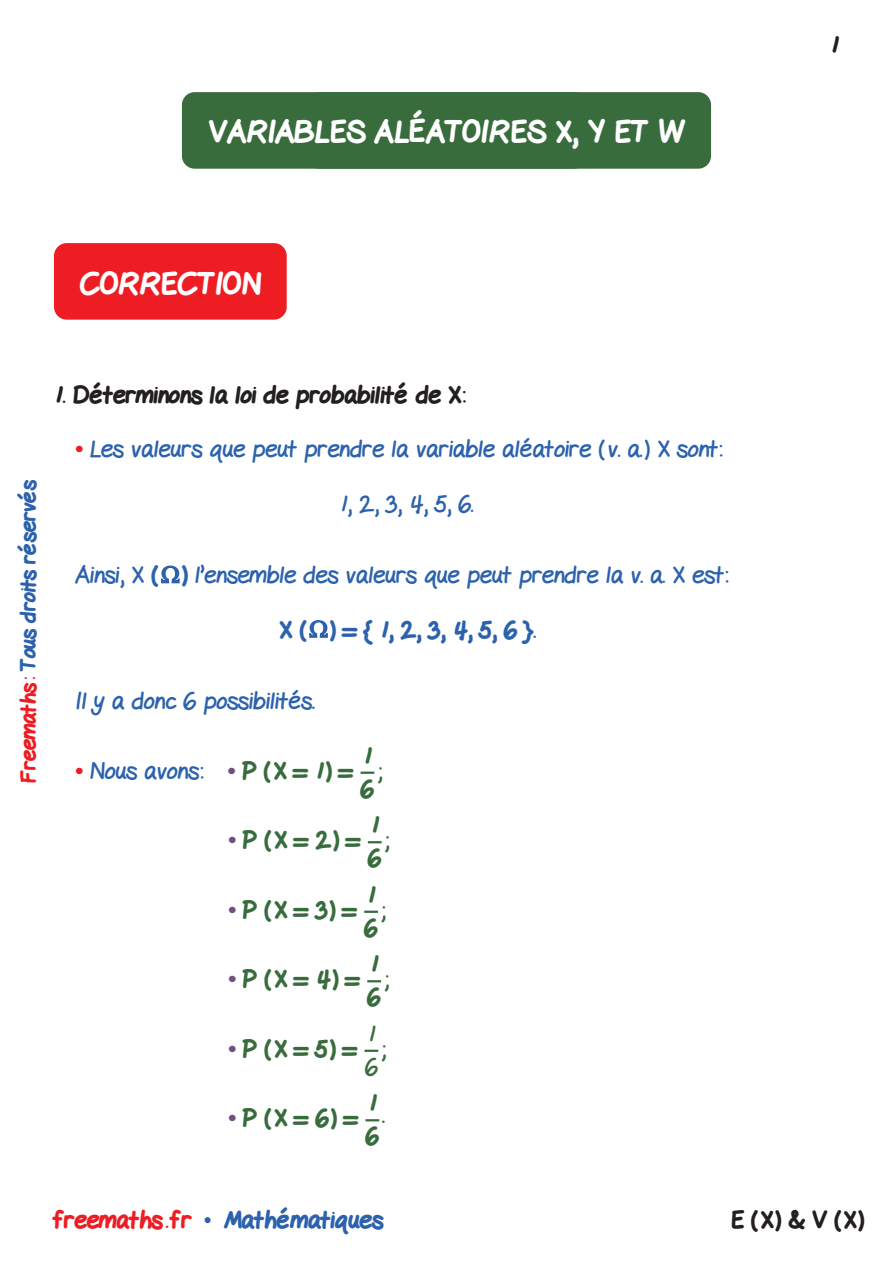
<style>
.page{position:relative;width:893px;height:1263px;background:#fff}
.page>*{position:absolute;margin:0;border:0;box-sizing:border-box;transform-origin:0 0}
.Titre{font:800 30px "Gel Pen";color:#fff}
.Texte-Cor{font:24px "Gel Pen";color:#2c62ad}
.Sous_titre-Cor{font:800 24px "Gel Pen";color:#231f20}
.Texte-Cor-2{font:800 24px "Gel Pen";color:#2c62ad}
.Texte-Enoncé{font:800 24px "Gel Pen";color:#386c3d}
.Texte-Cor-3{font:800 24px "Gel Pen";color:#386c3d}
.Texte-Enoncé-2{font:24px "Gel Pen";color:#386c3d}
.Texte-Cor-4{font:24px "Gel Pen";color:#386c3d}
.t1{font:800 21px "Gel Pen";letter-spacing:-.01em;color:#2c62ad}
.s1{color:#ee1d23}
.s2{font-family:"Times New Roman";font-weight:700;color:#ee1d23}
.s3{font-weight:800}
.s4{font-family:"Times New Roman";font-weight:700;color:#704f83}
.s5{font-weight:800;color:#386c3d}
.s6{font-family:"Times New Roman";font-weight:400}
</style>
<div class="page">
<div style="left:54px;top:243px;width:233px;height:77px;background:#ee1d23;border-radius:13px"></div>
<div style="left:182px;top:92px;width:529px;height:77px;background:#386c3d;border-radius:13px"></div>
<svg style="left:161px;top:565px;width:19px;height:19px"></svg>
<svg style="left:309px;top:620px;width:19px;height:18px"></svg>
<svg style="left:361px;top:772px;width:13px;height:2px"></svg>
<svg style="left:368px;top:841px;width:14px;height:2px"></svg>
<svg style="left:364px;top:911px;width:14px;height:2px"></svg>
<svg style="left:367px;top:980px;width:14px;height:2px"></svg>
<svg style="left:364px;top:1050px;width:14px;height:2px"></svg>
<svg style="left:365px;top:1119px;width:14px;height:2px"></svg>
<p class="Titre" style="left:208px;top:107px;width:479px">VARIABLES ALÉATOIRES X, Y ET W</p>
<p class="Titre" style="left:406px;top:107px;width:83px">TITRE</p>
<p class="Sous_titre-Cor" style="left:830px;top:25px;width:10px">1</p>
<p class="Titre" style="left:80px;top:259px;width:183px">CORRECTION</p>
<p class="t1" style="left:11px;top:783px;width:305px;rotate:-90deg"><span class="s1">Freemaths:</span> Tous droits réservés</p>
<p class="Sous_titre-Cor" style="left:54px;top:375px;width:413px">1. Déterminons la loi de probabilité de X:</p>
<p class="Texte-Cor" style="left:75px;top:429px;width:649px"><span class="s2">•</span> Les valeurs que peut prendre la variable aléatoire ( v. a. ) X sont:</p>
<p class="Texte-Cor" style="left:339px;top:484px;width:136px">1, 2, 3, 4, 5, 6.</p>
<p class="Texte-Cor" style="left:75px;top:555px;width:655px">Ainsi, X <span class="s3">( )</span> l’ensemble des valeurs que peut prendre la v. a. X est:</p>
<p class="Texte-Cor-2" style="left:279px;top:610px;width:258px">X ( ) = { 1, 2, 3, 4, 5, 6 }.</p>
<p class="Texte-Cor" style="left:75px;top:681px;width:241px">Il y a donc 6 possibilités.</p>
<p class="Texte-Cor-3" style="left:363px;top:735px;width:10px">1</p>
<p class="Texte-Cor-3" style="left:361px;top:769px;width:15px">6</p>
<p class="Texte-Cor" style="left:75px;top:751px;width:280px"><span class="s2">•</span> Nous avons: <span class="s4">•</span> <span class="s5">P (X = 1) =</span></p>
<p class="Texte-Cor-4" style="left:377px;top:751px;width:6px">;</p>
<p class="Texte-Cor-3" style="left:370px;top:805px;width:10px">1</p>
<p class="Texte-Cor-3" style="left:368px;top:838px;width:15px">6</p>
<p class="Texte-Enoncé" style="left:228px;top:820px;width:134px"><span class="s4">•</span> P (X = 2) =</p>
<p class="Texte-Enoncé-2" style="left:385px;top:820px;width:6px">;</p>
<p class="Texte-Cor-3" style="left:367px;top:874px;width:10px">1</p>
<p class="Texte-Cor-3" style="left:365px;top:908px;width:15px">6</p>
<p class="Texte-Enoncé" style="left:228px;top:890px;width:131px"><span class="s4">•</span> P (X = 3) =</p>
<p class="Texte-Enoncé-2" style="left:381px;top:890px;width:6px">;</p>
<p class="Texte-Cor-3" style="left:370px;top:944px;width:10px">1</p>
<p class="Texte-Cor-3" style="left:368px;top:977px;width:15px">6</p>
<p class="Texte-Enoncé" style="left:228px;top:959px;width:134px"><span class="s4">•</span> P (X = 4) =</p>
<p class="Texte-Enoncé-2" style="left:384px;top:959px;width:6px">;</p>
<p class="Texte-Cor-4" style="left:367px;top:1014px;width:10px">1</p>
<p class="Texte-Cor-4" style="left:365px;top:1047px;width:14px">6</p>
<p class="Texte-Enoncé" style="left:228px;top:1029px;width:131px"><span class="s4">•</span> P (X = 5) =</p>
<p class="Texte-Enoncé-2" style="left:381px;top:1029px;width:6px">;</p>
<p class="Texte-Cor-3" style="left:368px;top:1083px;width:10px">1</p>
<p class="Texte-Cor-3" style="left:366px;top:1116px;width:15px">6</p>
<p class="Texte-Enoncé" style="left:228px;top:1098px;width:132px"><span class="s4">•</span> P (X = 6) =</p>
<p class="Texte-Enoncé-2" style="left:382px;top:1095px;width:4px">.</p>
<p class="Texte-Cor-2" style="left:54px;top:1200px;width:331px"><span class="s1">freemaths . fr</span> <span class="s6">•</span> Mathématiques</p>
<p class="Sous_titre-Cor" style="left:731px;top:1200px;width:135px">E (X) &amp; V (X)</p>
</div>
